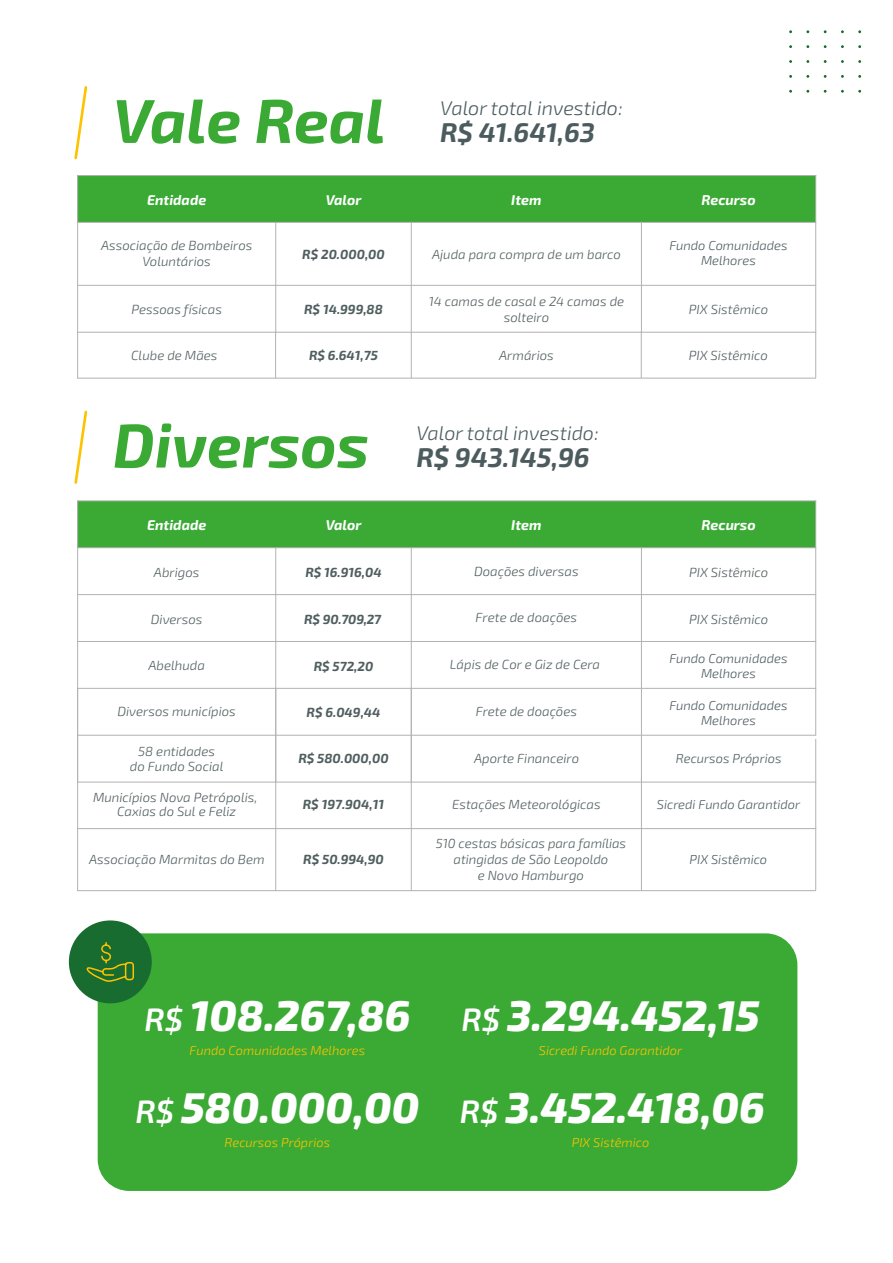
<style>
.page{position:relative;width:893px;height:1263px;background:#fff}
.page>*{position:absolute;margin:0;border:0;box-sizing:border-box;transform-origin:0 0}
.t1{font:italic 700 61.95px "Exo 2.0";color:#3aaa35}
.t2{font:italic 800 43.05px "Exo 2.0";color:#fff}
.t3{font:italic 700 27px "Exo 2.0";color:#4c5c5e}
.t4{font:italic 300 19.8px "Exo 2.0";color:#4c5c5e}
.t5{font:italic 700 14.1px "Exo 2.0";color:#fff}
.t6{font:italic 300 13.2px/15.9px "Exo 2.0";color:#505e5f;text-align:center}
.t7{font:italic 700 13.2px "Exo 2.0";color:#505e5f}
.t8{font:italic 300 12.9px/15px "Exo 2.0";color:#4c5c5e;text-align:center}
.t9{font:italic 300 12.9px "Exo 2.0";color:#fdc300}
.s1{font-weight:600;font-size:32.25px}
</style>
<div class="page">
<svg style="left:74px;top:86px;width:14px;height:74px"></svg>
<div style="left:78px;top:176px;width:198px;height:46px;background:#3aaa35"></div>
<div style="left:276px;top:176px;width:135px;height:46px;background:#3aaa35"></div>
<div style="left:411px;top:176px;width:230px;height:46px;background:#3aaa35"></div>
<div style="left:641px;top:176px;width:175px;height:46px;background:#3aaa35"></div>
<hr style="left:411px;top:222px;width:1px;height:63px;background:#b3b2b2">
<hr style="left:411px;top:285px;width:1px;height:93px;background:#b3b2b2">
<hr style="left:641px;top:222px;width:1px;height:63px;background:#b3b2b2">
<hr style="left:641px;top:285px;width:1px;height:47px;background:#b3b2b2">
<hr style="left:77px;top:285px;width:564px;height:1px;background:#b3b2b2">
<hr style="left:641px;top:285px;width:175px;height:1px;background:#b3b2b2">
<hr style="left:77px;top:332px;width:564px;height:1px;background:#b3b2b2">
<hr style="left:641px;top:332px;width:175px;height:1px;background:#b3b2b2">
<hr style="left:275px;top:222px;width:1px;height:63px;background:#b3b2b2">
<hr style="left:275px;top:285px;width:1px;height:47px;background:#b3b2b2">
<hr style="left:77px;top:222px;width:564px;height:1px;background:#b3b2b2">
<hr style="left:641px;top:222px;width:175px;height:1px;background:#b3b2b2">
<hr style="left:77px;top:175px;width:1px;height:47px;background:#b3b2b2">
<hr style="left:77px;top:222px;width:1px;height:63px;background:#b3b2b2">
<hr style="left:77px;top:285px;width:1px;height:93px;background:#b3b2b2">
<hr style="left:815px;top:175px;width:1px;height:47px;background:#b3b2b2">
<hr style="left:815px;top:222px;width:1px;height:63px;background:#b3b2b2">
<hr style="left:815px;top:285px;width:1px;height:93px;background:#b3b2b2">
<hr style="left:641px;top:331px;width:1px;height:47px;background:#b3b2b2">
<hr style="left:77px;top:378px;width:564px;height:1px;background:#b3b2b2">
<hr style="left:641px;top:378px;width:175px;height:1px;background:#b3b2b2">
<hr style="left:275px;top:331px;width:1px;height:47px;background:#b3b2b2">
<hr style="left:77px;top:175px;width:739px;height:1px;background:#b3b2b2">
<svg style="left:74px;top:410px;width:14px;height:74px"></svg>
<div style="left:78px;top:501px;width:198px;height:47px;background:#3aaa35"></div>
<div style="left:276px;top:501px;width:135px;height:47px;background:#3aaa35"></div>
<div style="left:411px;top:501px;width:230px;height:47px;background:#3aaa35"></div>
<div style="left:641px;top:501px;width:175px;height:47px;background:#3aaa35"></div>
<hr style="left:411px;top:547px;width:1px;height:94px;background:#b3b2b2">
<hr style="left:411px;top:641px;width:1px;height:141px;background:#b3b2b2">
<hr style="left:641px;top:547px;width:1px;height:95px;background:#b3b2b2">
<hr style="left:641px;top:642px;width:1px;height:46px;background:#b3b2b2">
<hr style="left:641px;top:688px;width:1px;height:47px;background:#b3b2b2">
<hr style="left:641px;top:735px;width:1px;height:47px;background:#b3b2b2">
<hr style="left:77px;top:594px;width:564px;height:1px;background:#b3b2b2">
<hr style="left:641px;top:594px;width:175px;height:1px;background:#b3b2b2">
<hr style="left:77px;top:641px;width:564px;height:1px;background:#b3b2b2">
<hr style="left:641px;top:641px;width:175px;height:1px;background:#b3b2b2">
<hr style="left:77px;top:688px;width:564px;height:1px;background:#b3b2b2">
<hr style="left:641px;top:688px;width:175px;height:1px;background:#b3b2b2">
<hr style="left:77px;top:735px;width:564px;height:1px;background:#b3b2b2">
<hr style="left:641px;top:735px;width:175px;height:1px;background:#b3b2b2">
<hr style="left:275px;top:547px;width:1px;height:94px;background:#b3b2b2">
<hr style="left:275px;top:641px;width:1px;height:141px;background:#b3b2b2">
<hr style="left:77px;top:547px;width:564px;height:1px;background:#b3b2b2">
<hr style="left:641px;top:547px;width:175px;height:1px;background:#b3b2b2">
<hr style="left:77px;top:500px;width:1px;height:47px;background:#b3b2b2">
<hr style="left:77px;top:547px;width:1px;height:94px;background:#b3b2b2">
<hr style="left:77px;top:641px;width:1px;height:141px;background:#b3b2b2">
<hr style="left:815px;top:500px;width:1px;height:47px;background:#b3b2b2">
<hr style="left:815px;top:547px;width:1px;height:48px;background:#b3b2b2">
<hr style="left:815px;top:595px;width:1px;height:46px;background:#b3b2b2">
<hr style="left:815px;top:641px;width:1px;height:47px;background:#b3b2b2">
<hr style="left:815px;top:688px;width:1px;height:47px;background:#b3b2b2">
<hr style="left:815px;top:739px;width:1px;height:151px;background:#b3b2b2">
<hr style="left:77px;top:501px;width:739px;height:1px;background:#b3b2b2">
<hr style="left:77px;top:782px;width:565px;height:1px;background:#b3b2b2">
<hr style="left:642px;top:782px;width:174px;height:1px;background:#b3b2b2">
<hr style="left:411px;top:688px;width:1px;height:203px;background:#b3b2b2">
<hr style="left:641px;top:777px;width:1px;height:114px;background:#b3b2b2">
<hr style="left:275px;top:688px;width:1px;height:203px;background:#b3b2b2">
<hr style="left:77px;top:688px;width:1px;height:203px;background:#b3b2b2">
<hr style="left:77px;top:828px;width:565px;height:1px;background:#b3b2b2">
<hr style="left:642px;top:828px;width:174px;height:1px;background:#b3b2b2">
<hr style="left:77px;top:890px;width:565px;height:1px;background:#b3b2b2">
<hr style="left:642px;top:890px;width:174px;height:1px;background:#b3b2b2">
<div style="left:98px;top:933px;width:699px;height:258px;background:#3aaa35;border-radius:32px"></div>
<div style="left:69px;top:920px;width:83px;height:83px;background:#186c30;border-radius:50%"></div>
<svg style="left:86px;top:942px;width:48px;height:40px"></svg>
<h1 class="t1" style="left:113px;top:84px;width:274px">Vale Real</h1>
<h3 class="t4" style="left:440px;top:97px;width:184px">Valor total investido:</h3>
<h3 class="t3" style="left:440px;top:116px;width:156px">R$ 41.641,63</h3>
<p class="t5" style="left:147px;top:192px;width:61px">Entidade</p>
<p class="t5" style="left:326px;top:192px;width:37px">Valor</p>
<p class="t5" style="left:511px;top:192px;width:32px">Item</p>
<p class="t5" style="left:701px;top:192px;width:56px">Recurso</p>
<p class="t6" style="left:101px;top:238px;width:153px">Associação de Bombeiros<br>Voluntários</p>
<p class="t7" style="left:302px;top:246px;width:84px">R$ 20.000,00</p>
<p class="t6" style="left:432px;top:247px;width:190px">Ajuda para compra de um barco</p>
<p class="t8" style="left:669px;top:238px;width:120px">Fundo Comunidades<br>Melhores</p>
<p class="t6" style="left:131px;top:302px;width:92px">Pessoas físicas</p>
<p class="t7" style="left:304px;top:302px;width:80px">R$ 14.999,88</p>
<p class="t6" style="left:429px;top:293px;width:197px">14 camas de casal e 24 camas de solteiro</p>
<p class="t6" style="left:689px;top:302px;width:81px">PIX Sistêmico</p>
<p class="t6" style="left:131px;top:348px;width:88px">Clube de Mães</p>
<p class="t7" style="left:309px;top:348px;width:70px">R$ 6.641,75</p>
<p class="t6" style="left:499px;top:348px;width:56px">Armários</p>
<p class="t6" style="left:689px;top:348px;width:81px">PIX Sistêmico</p>
<h1 class="t1" style="left:113px;top:409px;width:258px">Diversos</h1>
<h3 class="t4" style="left:416px;top:421px;width:184px">Valor total investido:</h3>
<h3 class="t3" style="left:416px;top:441px;width:175px">R$ 943.145,96</h3>
<p class="t5" style="left:147px;top:517px;width:61px">Entidade</p>
<p class="t5" style="left:326px;top:517px;width:37px">Valor</p>
<p class="t5" style="left:511px;top:517px;width:32px">Item</p>
<p class="t5" style="left:701px;top:517px;width:56px">Recurso</p>
<p class="t6" style="left:154px;top:564px;width:47px">Abrigos</p>
<p class="t7" style="left:305px;top:564px;width:78px">R$ 16.916,04</p>
<p class="t6" style="left:474px;top:563px;width:106px">Doações diversas</p>
<p class="t6" style="left:689px;top:564px;width:81px">PIX Sistêmico</p>
<p class="t6" style="left:151px;top:611px;width:53px">Diversos</p>
<p class="t7" style="left:304px;top:611px;width:79px">R$ 90.709,27</p>
<p class="t6" style="left:476px;top:609px;width:103px">Frete de doações</p>
<p class="t6" style="left:689px;top:611px;width:81px">PIX Sistêmico</p>
<p class="t6" style="left:148px;top:658px;width:58px">Abelhuda</p>
<p class="t7" style="left:314px;top:658px;width:61px">R$ 572,20</p>
<p class="t6" style="left:450px;top:657px;width:152px">Lápis de Cor e Giz de Cera</p>
<p class="t8" style="left:669px;top:651px;width:120px">Fundo Comunidades<br>Melhores</p>
<p class="t6" style="left:117px;top:704px;width:120px">Diversos municípios</p>
<p class="t7" style="left:307px;top:704px;width:75px">R$ 6.049,44</p>
<p class="t6" style="left:476px;top:704px;width:103px">Frete de doações</p>
<p class="t8" style="left:669px;top:698px;width:120px">Fundo Comunidades<br>Melhores</p>
<p class="t6" style="left:130px;top:743px;width:95px">58 entidades do Fundo Social</p>
<p class="t7" style="left:298px;top:751px;width:92px">R$ 580.000,00</p>
<p class="t6" style="left:474px;top:751px;width:107px">Aporte Financeiro</p>
<p class="t8" style="left:676px;top:751px;width:107px">Recursos Próprios</p>
<p class="t6" style="left:93px;top:791px;width:166px;line-height:13.5px">Municípios Nova Petrópolis,<br>Caxias do Sul e Feliz</p>
<p class="t7" style="left:303px;top:796px;width:83px">R$ 197.904,11</p>
<p class="t7" style="left:303px;top:851px;width:82px">R$ 50.994,90</p>
<p class="t6" style="left:89px;top:852px;width:177px">Associação Marmitas do Bem</p>
<p class="t6" style="left:452px;top:797px;width:150px">Estações Meteorológicas</p>
<p class="t8" style="left:657px;top:797px;width:145px">Sicredi Fundo Garantidor</p>
<p class="t6" style="left:436px;top:836px;width:192px">510 cestas básicas para famílias atingidas de São Leopoldo<br>e Novo Hamburgo</p>
<p class="t8" style="left:690px;top:852px;width:79px">PIX Sistêmico</p>
<h2 class="t2" style="left:144px;top:989px;width:267px"><span class="s1">R$</span> 108.267,86</h2>
<p class="t9" style="left:189px;top:1043px;width:177px">Fundo Comunidades Melhores</p>
<h2 class="t2" style="left:135px;top:1081px;width:285px"><span class="s1">R$</span> 580.000,00</h2>
<p class="t9" style="left:225px;top:1135px;width:107px">Recursos Próprios</p>
<h2 class="t2" style="left:461px;top:989px;width:300px"><span class="s1">R$</span> 3.294.452,15</h2>
<p class="t9" style="left:539px;top:1043px;width:145px">Sicredi Fundo Garantidor</p>
<h2 class="t2" style="left:460px;top:1081px;width:306px"><span class="s1">R$</span> 3.452.418,06</h2>
<p class="t9" style="left:572px;top:1135px;width:79px">PIX Sistêmico</p>
</div>
